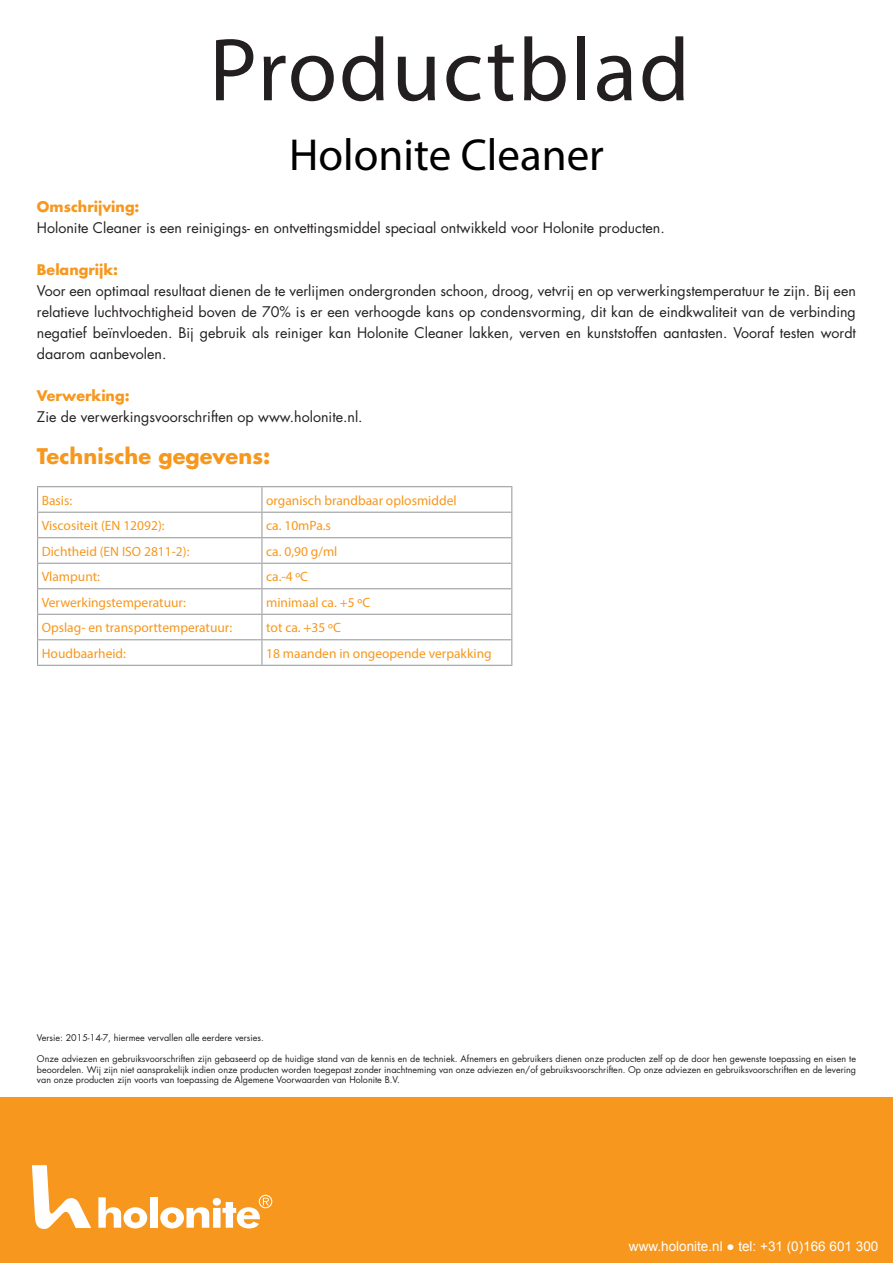
<style>
.page{position:relative;width:893px;height:1263px;background:#fff}
.page>*{position:absolute;margin:0;border:0;box-sizing:border-box;transform-origin:0 0}
.t1{font:90px "Myriad Pro";letter-spacing:.02em;color:#231f20}
.t2{font:45px "Myriad Pro";color:#000}
.t3{font:700 21px "Futura Std";color:#f7971d}
.t4{font:14.25px/21px "Futura Std";color:#231f20;text-align:justify}
.t5{font:700 14.25px "Futura Std";color:#f7971d}
.t6{font:13.5px "Myriad Pro";color:#f7971d}
.t7{font:13.5px "Arial";color:#fff}
.t8{font:9px/10.5px "Futura Std";color:#231f20;text-align:justify}
</style>
<div class="page">
<div style="left:0;top:1097px;width:893px;height:21px;background:#f7971d"></div>
<div style="left:0;top:1118px;width:893px;height:145px;background:#f7971d"></div>
<svg style="left:32px;top:1165px;width:59px;height:64px"></svg>
<svg style="left:98px;top:1197px;width:49px;height:31px"></svg>
<div style="left:150px;top:1197px;width:7px;height:31px;background:#fff"></div>
<svg style="left:160px;top:1195px;width:112px;height:33px"></svg>
<svg style="left:511px;top:487px;width:1px;height:178px"></svg>
<hr style="left:37px;top:486px;width:225px;height:1px;background:#9d9fa2">
<hr style="left:37px;top:512px;width:225px;height:1px;background:#9d9fa2">
<hr style="left:37px;top:537px;width:225px;height:1px;background:#9d9fa2">
<hr style="left:37px;top:563px;width:225px;height:1px;background:#9d9fa2">
<hr style="left:37px;top:588px;width:225px;height:1px;background:#9d9fa2">
<hr style="left:37px;top:614px;width:225px;height:1px;background:#9d9fa2">
<hr style="left:37px;top:639px;width:225px;height:1px;background:#9d9fa2">
<svg style="left:37px;top:487px;width:1px;height:178px"></svg>
<svg style="left:261px;top:487px;width:1px;height:178px"></svg>
<hr style="left:37px;top:665px;width:225px;height:1px;background:#9d9fa2">
<hr style="left:262px;top:486px;width:250px;height:1px;background:#9d9fa2">
<hr style="left:262px;top:665px;width:250px;height:1px;background:#9d9fa2">
<hr style="left:262px;top:512px;width:250px;height:1px;background:#9d9fa2">
<hr style="left:262px;top:537px;width:250px;height:1px;background:#9d9fa2">
<hr style="left:262px;top:563px;width:250px;height:1px;background:#9d9fa2">
<hr style="left:262px;top:588px;width:250px;height:1px;background:#9d9fa2">
<hr style="left:262px;top:614px;width:250px;height:1px;background:#9d9fa2">
<hr style="left:262px;top:639px;width:250px;height:1px;background:#9d9fa2">
<h1 class="t1" style="left:209px;top:15px;width:482px">Productblad</h1>
<h2 class="t2" style="left:289px;top:127px;width:316px">Holonite Cleaner</h2>
<p class="t5" style="left:37px;top:197px;width:104px">Omschrijving:</p>
<p class="t4" style="left:37px;top:217px;width:629px">Holonite Cleaner is een reinigings- en ontvettingsmiddel speciaal ontwikkeld voor Holonite producten.</p>
<p class="t5" style="left:37px;top:260px;width:83px">Belangrijk:</p>
<p class="t4" style="left:37px;top:280px;width:820px">Voor een optimaal resultaat dienen de te verlijmen ondergronden schoon, droog, vetvrij en op verwerkingstemperatuur te zijn. Bij een relatieve luchtvochtigheid boven de 70% is er een verhoogde kans op condensvorming, dit kan de eindkwaliteit van de verbinding negatief beïnvloeden. Bij gebruik als reiniger kan Holonite Cleaner lakken, verven en kunststoffen aantasten. Vooraf testen wordt daarom aanbevolen.</p>
<p class="t5" style="left:37px;top:386px;width:94px">Verwerking:</p>
<p class="t4" style="left:37px;top:406px;width:327px">Zie de verwerkingsvoorschriften op www.holonite.nl.</p>
<h3 class="t3" style="left:37px;top:442px;width:235px">Technische gegevens:</h3>
<p class="t6" style="left:42px;top:492px;width:32px">Basis:</p>
<p class="t6" style="left:266px;top:492px;width:192px">organisch brandbaar oplosmiddel</p>
<p class="t6" style="left:42px;top:517px;width:124px">Viscositeit (EN 12092):</p>
<p class="t6" style="left:266px;top:517px;width:66px">ca. 10mPa.s</p>
<p class="t6" style="left:42px;top:543px;width:149px">Dichtheid (EN ISO 2811-2):</p>
<p class="t6" style="left:266px;top:543px;width:73px">ca. 0,90 g/ml</p>
<p class="t6" style="left:42px;top:568px;width:60px">Vlampunt:</p>
<p class="t6" style="left:266px;top:568px;width:43px">ca.-4 ºC</p>
<p class="t6" style="left:42px;top:594px;width:146px">Verwerkingstemperatuur:</p>
<p class="t6" style="left:266px;top:594px;width:106px">minimaal ca. +5 ºC</p>
<p class="t6" style="left:42px;top:619px;width:192px">Opslag- en transporttemperatuur:</p>
<p class="t6" style="left:266px;top:619px;width:76px">tot ca. +35 ºC</p>
<p class="t6" style="left:42px;top:645px;width:86px">Houdbaarheid:</p>
<p class="t6" style="left:266px;top:645px;width:227px">18 maanden in ongeopende verpakking</p>
<p class="t8" style="left:37px;top:1033px;width:228px">Versie: 2015-14-7, hiermee vervallen alle eerdere versies.</p>
<p class="t8" style="left:37px;top:1054px;width:820px">Onze adviezen en gebruiksvoorschriften zijn gebaseerd op de huidige stand van de kennis en de techniek. Afnemers en gebruikers dienen onze producten zelf op de door hen gewenste toepassing en eisen te beoordelen. Wij zijn niet aansprakelijk indien onze producten worden toegepast zonder inachtneming van onze adviezen en/of gebruiksvoorschriften. Op onze adviezen en gebruiksvoorschriften en de levering van onze producten zijn voorts van toepassing de Algemene Voorwaarden van Holonite B.V.</p>
<p class="t7" style="left:629px;top:1237px;width:251px">www.holonite.nl ● tel: +31 (0)166 601 300</p>
</div>
